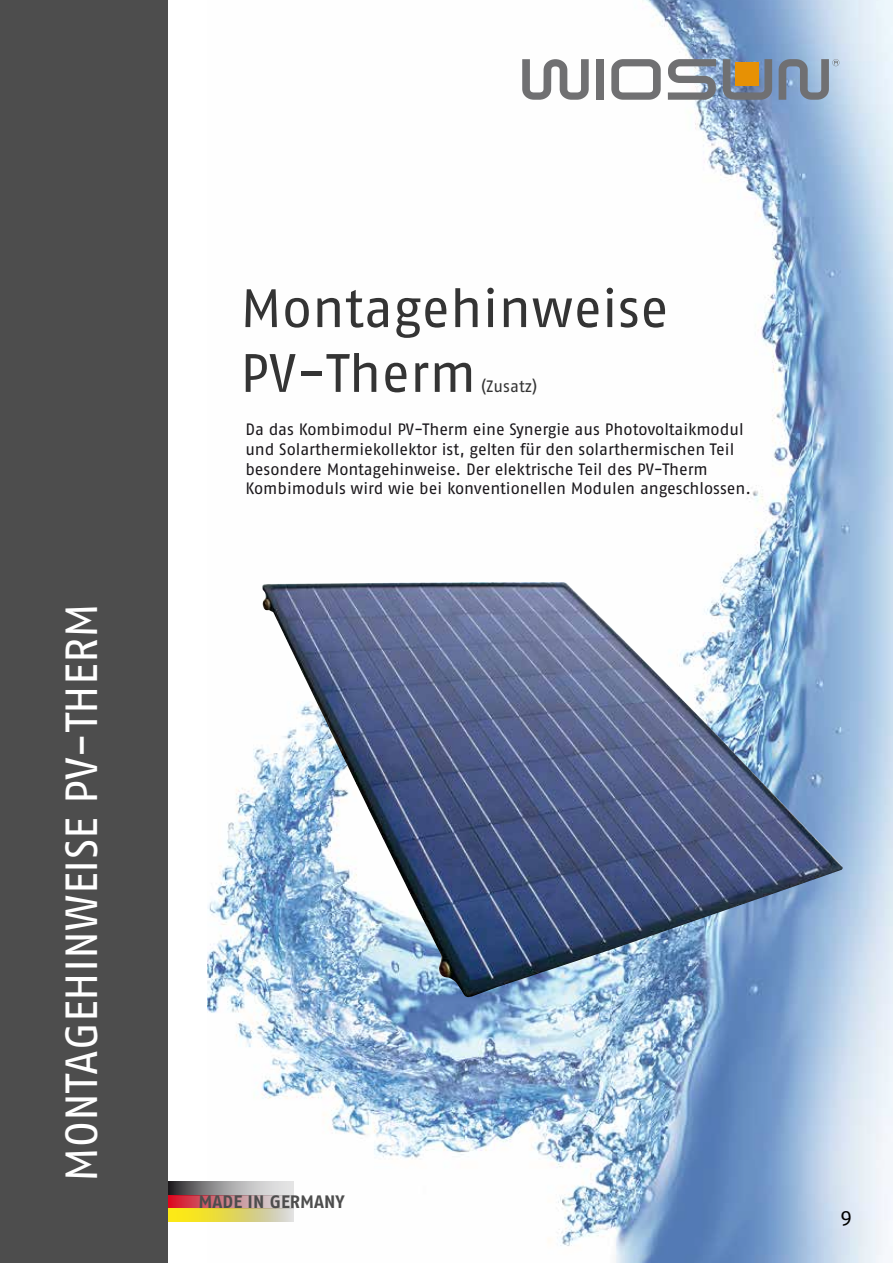
<style>
.page{position:relative;width:893px;height:1263px;background:#fff}
.page>*{position:absolute;margin:0;border:0;box-sizing:border-box;transform-origin:0 0}
.t1{font:54px/64.8px "Fago OT";color:#343434}
.t2{font:45px "Fago OT";color:#fff}
.t3{font:21px "Fago OT";color:#000}
.t4{font:700 18px "Fago OT";color:#4d4d4d}
.t5{font:16.5px/19.8px "Fago OT";letter-spacing:-.005em;color:#1a171b}
.t6{font:16.5px "Fago OT";color:#343434}
</style>
<div class="page">
<img style="left:208px;top:0;width:685px;height:1263px">
<svg style="left:522px;top:59px;width:67px;height:41px"></svg>
<div style="left:596px;top:59px;width:8px;height:41px;background:#707072"></div>
<svg style="left:611px;top:59px;width:50px;height:41px"></svg>
<svg style="left:668px;top:59px;width:48px;height:41px"></svg>
<svg style="left:723px;top:59px;width:49px;height:41px"></svg>
<svg style="left:779px;top:59px;width:60px;height:41px;background:#8a9baf"></svg>
<div style="left:736px;top:63px;width:23px;height:23px;background:#e79104"></div>
<img style="left:262px;top:582px;width:581px;height:415px">
<div style="left:0;top:0;width:168px;height:1263px;background:#4d4d4d"></div>
<svg style="left:169px;top:1182px;width:125px;height:13px;background:#9e9d9e"></svg>
<svg style="left:169px;top:1195px;width:125px;height:13px;background:#d0818a"></svg>
<svg style="left:169px;top:1208px;width:125px;height:13px;background:#e3d862"></svg>
<h2 class="t2" style="left:55px;top:1182px;width:580px;rotate:-90deg">MONTAGEHINWEISE PV-THERM</h2>
<h1 class="t1" style="left:240px;top:276px;width:430px">Montagehinweise<br>PV-Therm</h1>
<p class="t6" style="left:481px;top:376px;width:58px">(Zusatz)</p>
<p class="t5" style="left:245px;top:419px;width:507px">Da das Kombimodul PV-Therm eine Synergie aus Photovoltaikmodul und Solarthermiekollektor ist, gelten für den solarthermischen Teil besondere Montagehinweise. Der elektrische Teil des PV-Therm Kombimoduls wird wie bei konventionellen Modulen angeschlossen.</p>
<p class="t4" style="left:199px;top:1191px;width:148px">MADE IN GERMANY</p>
<p class="t3" style="left:840px;top:1202px;width:14px">9</p>
</div>
